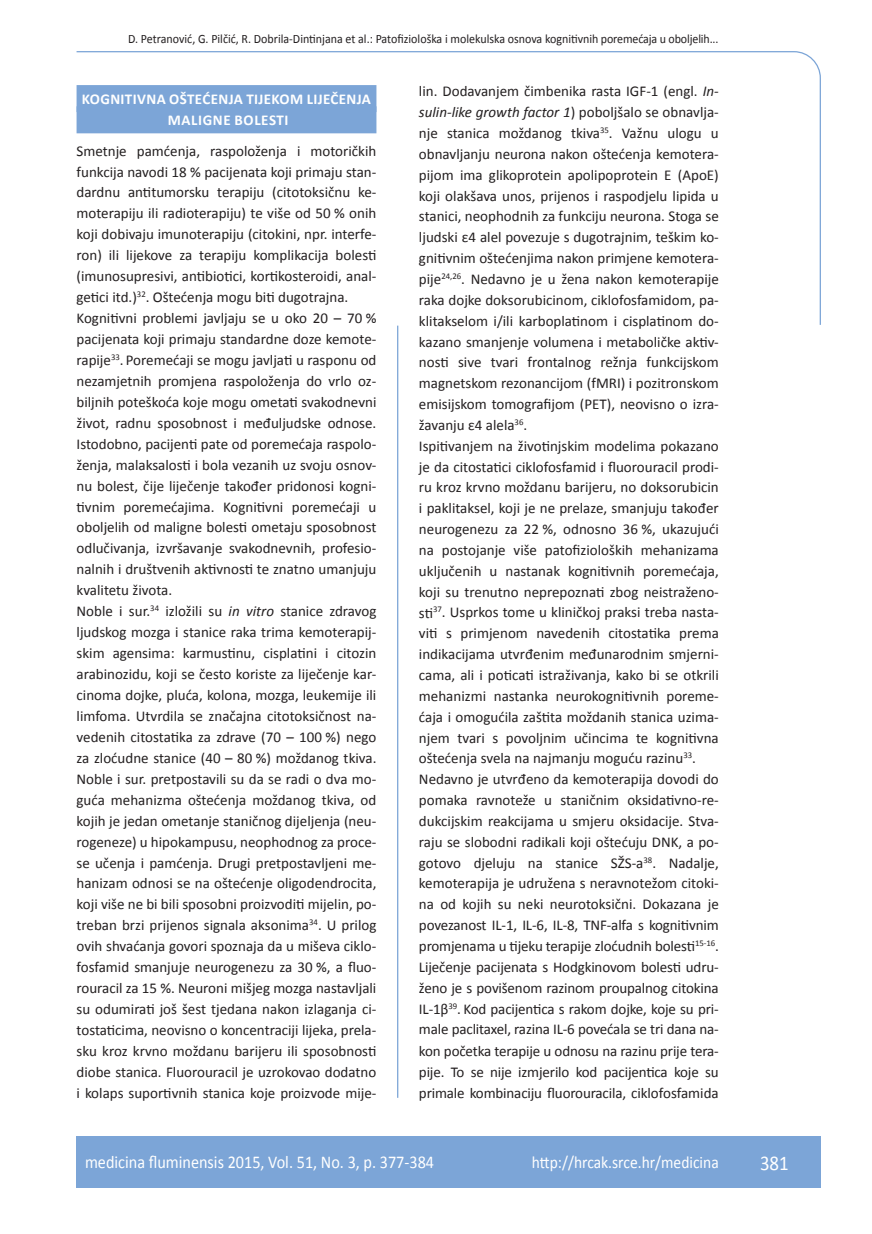
<style>
.page{position:relative;width:872px;height:1234px;background:#fff}
.page>*{position:absolute;margin:0;border:0;box-sizing:border-box;transform-origin:0 0}
.t1{font:21px "Calibri";color:#fff;scale:.9 1}
.t2{font:18px "Calibri";color:#fff;scale:.9 1}
.t3{font:17.25px "Calibri";color:#fff;scale:.9 1}
.t4{font:15px/20.9px "Calibri";color:#231f20}
.t5{font:700 15px/21.3px "Calibri";letter-spacing:.025em;color:#fff;text-align:center}
.t6{font:12.75px "Calibri";color:#231f20;scale:.94 1}
.s1{font-style:italic}
</style>
<div class="page">
<svg style="left:76px;top:51px;width:745px;height:275px"></svg>
<hr style="left:397px;top:325px;width:1px;height:772px;background:#7ca5d7">
<div style="left:77px;top:1135px;width:744px;height:51px;background:#7ca5d7"></div>
<div style="left:77px;top:85px;width:299px;height:27px;background:#7ca5d7"></div>
<div style="left:77px;top:106px;width:299px;height:27px;background:#7ca5d7"></div>
<p class="t6" style="left:128px;top:30px;width:629px">D. Petranović, G. Pilčić, R. Dobrila-Dintinjana et al.: Patofiziološka i molekulska osnova kognitivnih poremećaja u oboljelih...</p>
<p class="t5" style="left:82px;top:87px;width:290px">KOGNITIVNA OŠTEĆENJA TIJEKOM LIJEČENJA<br>MALIGNE BOLESTI</p>
<p class="t4" style="left:77px;top:139px;width:301px">Smetnje pamćenja, raspoloženja i motoričkih funkcija navodi 18 % pacijenata koji primaju stan&shy;dardnu antitumorsku terapiju (citotoksičnu ke&shy;moterapiju ili radioterapiju) te više od 50 % onih koji dobivaju imunoterapiju (citokini, npr. interfe&shy;ron) ili lijekove za terapiju komplikacija bolesti (imunosupresivi, antibiotici, kortikosteroidi, anal&shy;getici itd.)<sup>32</sup>. Oštećenja mogu biti dugotrajna.<br>Kognitivni problemi javljaju se u oko 20 – 70 % pacijenata koji primaju standardne doze kemote&shy;rapije<sup>33</sup>. Poremećaji se mogu javljati u rasponu od nezamjetnih promjena raspoloženja do vrlo oz&shy;biljnih poteškoća koje mogu ometati svakodnevni život, radnu sposobnost i međuljudske odnose.<br>Istodobno, pacijenti pate od poremećaja raspolo&shy;ženja, malaksalosti i bola vezanih uz svoju osnov&shy;nu bolest, čije liječenje također pridonosi kogni&shy;tivnim poremećajima. Kognitivni poremećaji u oboljelih od maligne bolesti ometaju sposobnost odlučivanja, izvršavanje svakodnevnih, profesio&shy;nalnih i društvenih aktivnosti te znatno umanjuju kvalitetu života.<br>Noble i sur.<sup>34</sup> izložili su <span class="s1">in vitro</span> stanice zdravog ljudskog mozga i stanice raka trima kemoterapij&shy;skim agensima: karmustinu, cisplatini i citozin arabinozidu, koji se često koriste za liječenje kar&shy;cinoma dojke, pluća, kolona, mozga, leukemije ili limfoma. Utvrdila se značajna citotoksičnost na&shy;vedenih citostatika za zdrave (70 – 100 %) nego za zloćudne stanice (40 – 80 %) moždanog tkiva.<br>Noble i sur. pretpostavili su da se radi o dva mo&shy;guća mehanizma oštećenja moždanog tkiva, od kojih je jedan ometanje staničnog dijeljenja (neu&shy;rogeneze) u hipokampusu, neophodnog za proce&shy;se učenja i pamćenja. Drugi pretpostavljeni me&shy;hanizam odnosi se na oštećenje oligodendrocita, koji više ne bi bili sposobni proizvoditi mijelin, po&shy;treban brzi prijenos signala aksonima<sup>34</sup>. U prilog ovih shvaćanja govori spoznaja da u miševa ciklo&shy;fosfamid smanjuje neurogenezu za 30 %, a fluo&shy;rouracil za 15 %. Neuroni mišjeg mozga nastavljali su odumirati još šest tjedana nakon izlaganja ci&shy;tostaticima, neovisno o koncentraciji lijeka, prela&shy;sku kroz krvno moždanu barijeru ili sposobnosti diobe stanica. Fluorouracil je uzrokovao dodatno i kolaps suportivnih stanica koje proizvode mije-</p>
<p class="t4" style="left:419px;top:80px;width:301px">lin. Dodavanjem čimbenika rasta IGF-1 (engl. <span class="s1">In&shy;sulin-like growth factor 1</span>) poboljšalo se obnavlja&shy;nje stanica moždanog tkiva<sup>35</sup>. Važnu ulogu u obnavljanju neurona nakon oštećenja kemotera&shy;pijom ima glikoprotein apolipoprotein E (ApoE) koji olakšava unos, prijenos i raspodjelu lipida u stanici, neophodnih za funkciju neurona. Stoga se ljudski ε4 alel povezuje s dugotrajnim, teškim ko&shy;gnitivnim oštećenjima nakon primjene kemotera&shy;pije<sup>24,26</sup>. Nedavno je u žena nakon kemoterapije raka dojke doksorubicinom, ciklofosfamidom, pa&shy;klitakselom i/ili karboplatinom i cisplatinom do&shy;kazano smanjenje volumena i metaboličke aktiv&shy;nosti sive tvari frontalnog režnja funkcijskom magnetskom rezonancijom (fMRI) i pozitronskom emisijskom tomografijom (PET), neovisno o izra&shy;žavanju ε4 alela<sup>36</sup>.<br>Ispitivanjem na životinjskim modelima pokazano je da citostatici ciklofosfamid i fluorouracil prodi&shy;ru kroz krvno moždanu barijeru, no doksorubicin i paklitaksel, koji je ne prelaze, smanjuju također neurogenezu za 22 %, odnosno 36 %, ukazujući na postojanje više patofizioloških mehanizama uključenih u nastanak kognitivnih poremećaja, koji su trenutno neprepoznati zbog neistraženo&shy;sti<sup>37</sup>. Usprkos tome u kliničkoj praksi treba nasta&shy;viti s primjenom navedenih citostatika prema indikacijama utvrđenim međunarodnim smjerni&shy;cama, ali i poticati istraživanja, kako bi se otkrili mehanizmi nastanka neurokognitivnih poreme&shy;ćaja i omogućila zaštita moždanih stanica uzima&shy;njem tvari s povoljnim učincima te kognitivna oštećenja svela na najmanju moguću razinu<sup>33</sup>.<br>Nedavno je utvrđeno da kemoterapija dovodi do pomaka ravnoteže u staničnim oksidativno-re&shy;dukcijskim reakcijama u smjeru oksidacije. Stva&shy;raju se slobodni radikali koji oštećuju DNK, a po&shy;gotovo djeluju na stanice SŽS-a<sup>38</sup>. Nadalje, kemoterapija je udružena s neravnotežom citoki&shy;na od kojih su neki neurotoksični. Dokazana je povezanost IL-1, IL-6, IL-8, TNF-alfa s kognitivnim promjenama u tijeku terapije zloćudnih bolesti<sup>15-16</sup>.<br>Liječenje pacijenata s Hodgkinovom bolesti udru&shy;ženo je s povišenom razinom proupalnog citokina IL-1β<sup>39</sup>. Kod pacijentica s rakom dojke, koje su pri&shy;male paclitaxel, razina IL-6 povećala se tri dana na&shy;kon početka terapije u odnosu na razinu prije tera&shy;pije. To se nije izmjerilo kod pacijentica koje su primale kombinaciju fluorouracila, ciklofosfamida</p>
<p class="t2" style="left:85px;top:1150px;width:389px">medicina fluminensis 2015, Vol. 51, No. 3, p. 377-384</p>
<p class="t3" style="left:532px;top:1151px;width:209px">http://hrcak.srce.hr/medicina</p>
<h1 class="t1" style="left:760px;top:1149px;width:33px">381</h1>
</div>
